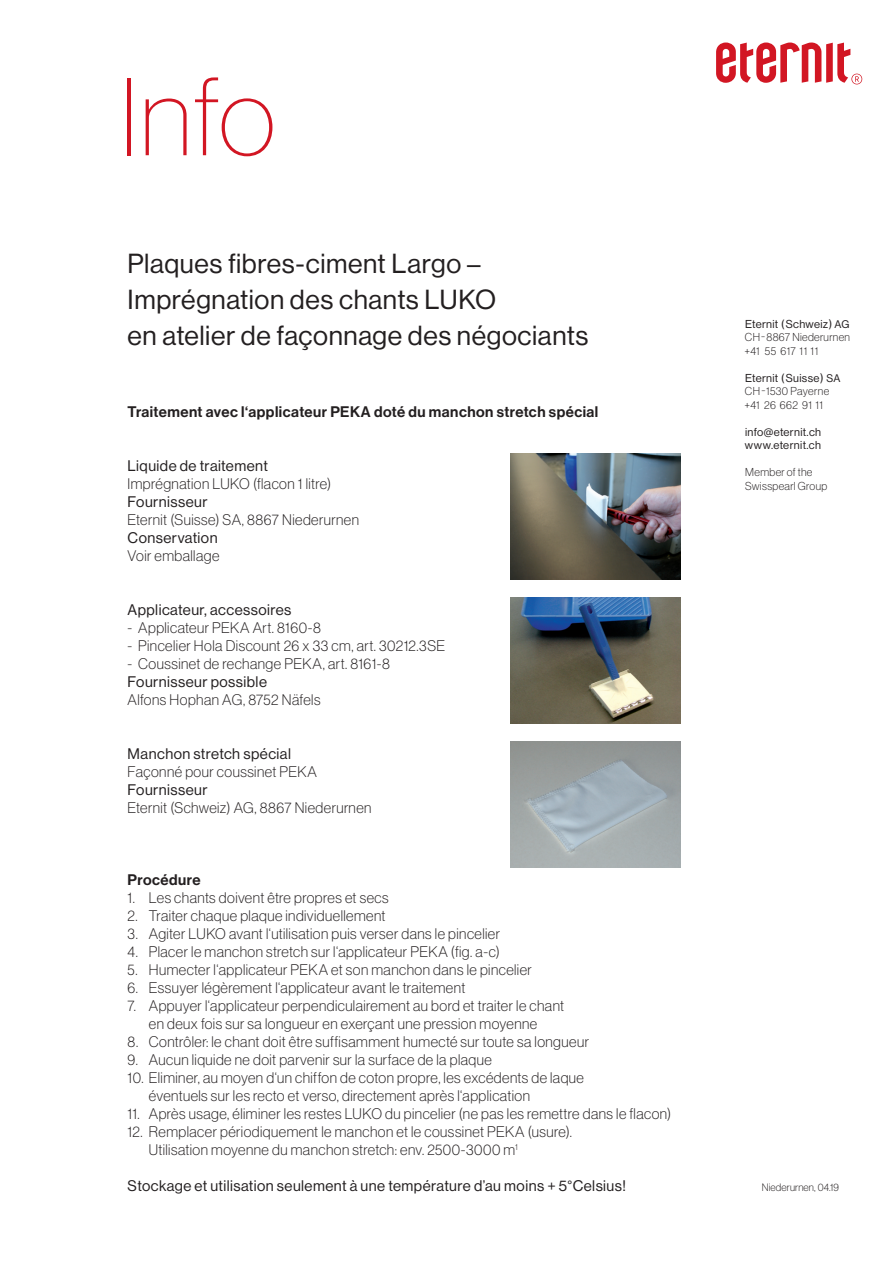
<style>
.page{position:relative;width:893px;height:1263px;background:#fff}
.page>*{position:absolute;margin:0;border:0;box-sizing:border-box;transform-origin:0 0}
.t1{font:108px "N Haas Grotesk DS Pro 25 Th";color:#d21623}
.t2{font:27px/36px "N Haas Grotesk DS Pro 55 Rg";letter-spacing:.02em;color:#231f20}
.t3{font:15px/18px "N Haas Grotesk DS Pro 35 X Lt";letter-spacing:.03em;color:#231f20}
.t4{font:15px "N Haas Grotesk DS Pro 55 Rg";letter-spacing:.03em;color:#231f20}
.t5{font:15px "N Haas Grotesk DS Pro 65 Md";letter-spacing:.03em;color:#231f20}
.t6{font:11.25px/13.5px "N Haas Grotesk DS Pro 35 X Lt";letter-spacing:.035em;color:#231f20}
.t7{font:11.25px/13.5px "N Haas Grotesk DS Pro 55 Rg";letter-spacing:.025em;color:#231f20}
.t8{font:10.5px "N Haas Grotesk DS Pro 35 X Lt";letter-spacing:.015em;color:#231f20}
.s1{font-size:11.7px}
.s2{font-size:10.8px}
</style>
<div class="page">
<svg style="left:716px;top:43px;width:146px;height:41px"></svg>
<img style="left:510px;top:453px;width:170px;height:126px">
<img style="left:510px;top:597px;width:170px;height:126px">
<img style="left:510px;top:741px;width:170px;height:126px">
<h1 class="t1" style="left:120px;top:57px;width:156px">Info</h1>
<h2 class="t2" style="left:128px;top:246px;width:462px">Plaques fibres-ciment Largo –<br>Imprégnation des chants LUKO<br>en atelier de façonnage des négociants</h2>
<p class="t5" style="left:128px;top:403px;width:472px">Traitement avec l‘applicateur PEKA doté du manchon stretch spécial</p>
<p class="t4" style="left:128px;top:457px;width:142px">Liquide de traitement</p>
<p class="t3" style="left:128px;top:475px;width:205px">Imprégnation LUKO (flacon 1 litre)</p>
<p class="t4" style="left:128px;top:493px;width:82px">Fournisseur</p>
<p class="t3" style="left:128px;top:511px;width:233px">Eternit (Suisse) SA, 8867 Niederurnen</p>
<p class="t4" style="left:128px;top:529px;width:92px">Conservation</p>
<p class="t3" style="left:128px;top:547px;width:93px">Voir emballage</p>
<p class="t4" style="left:128px;top:601px;width:165px">Applicateur, accessoires</p>
<p class="t3" style="left:128px;top:619px;width:195px">- Applicateur PEKA Art. 8160-8</p>
<p class="t3" style="left:128px;top:637px;width:319px">- Pincelier Hola Discount 26 x 33 cm, art. 30212.3SE</p>
<p class="t3" style="left:128px;top:655px;width:264px">- Coussinet de rechange PEKA, art. 8161-8</p>
<p class="t4" style="left:128px;top:673px;width:141px">Fournisseur possible</p>
<p class="t3" style="left:128px;top:691px;width:194px">Alfons Hophan AG, 8752 Näfels</p>
<p class="t4" style="left:128px;top:745px;width:165px">Manchon stretch spécial</p>
<p class="t3" style="left:128px;top:763px;width:191px">Façonné pour coussinet PEKA</p>
<p class="t4" style="left:128px;top:781px;width:82px">Fournisseur</p>
<p class="t3" style="left:128px;top:799px;width:245px">Eternit (Schweiz) AG, 8867 Niederurnen</p>
<p class="t5" style="left:128px;top:871px;width:75px">Procédure</p>
<p class="t3" style="left:128px;top:889px;width:263px">1. Les chants doivent être propres et secs</p>
<p class="t3" style="left:128px;top:907px;width:260px">2. Traiter chaque plaque individuellement</p>
<p class="t3" style="left:128px;top:925px;width:374px">3. Agiter LUKO avant l‘utilisation puis verser dans le pincelier</p>
<p class="t3" style="left:128px;top:943px;width:374px">4. Placer le manchon stretch sur l‘applicateur PEKA (fig. a-c)</p>
<p class="t3" style="left:128px;top:961px;width:406px">5. Humecter l‘applicateur PEKA et son manchon dans le pincelier</p>
<p class="t3" style="left:128px;top:979px;width:339px">6. Essuyer légèrement l‘applicateur avant le traitement</p>
<p class="t3" style="left:128px;top:997px;width:438px;text-align:center">7. Appuyer l‘applicateur perpendiculairement au bord et traiter le chant en deux fois sur sa longueur en exerçant une pression moyenne</p>
<p class="t3" style="left:128px;top:1033px;width:463px">8. Contrôler: le chant doit être suffisamment humecté sur toute sa longueur</p>
<p class="t3" style="left:128px;top:1051px;width:366px">9. Aucun liquide ne doit parvenir sur la surface de la plaque</p>
<p class="t3" style="left:149px;top:1069px;width:437px;text-indent:-21px">10. Eliminer, au moyen d‘un chiffon de coton propre, les excédents de laque éventuels sur les recto et verso, directement après l‘application</p>
<p class="t3" style="left:128px;top:1105px;width:545px">11. Après usage, éliminer les restes LUKO du pincelier (ne pas les remettre dans le flacon)</p>
<p class="t3" style="left:149px;top:1123px;width:424px;text-indent:-21px">12. Remplacer périodiquement le manchon et le coussinet PEKA (usure).<br>Utilisation moyenne du manchon stretch: env. 2500-3000 m<sup>1</sup></p>
<p class="t4" style="left:128px;top:1177px;width:500px">Stockage et utilisation seulement à une température d’au moins + 5°Celsius!</p>
<p class="t7" style="left:745px;top:317px;width:106px">Eternit (Schweiz<span class="s1">)</span> <span class="s2">AG</span></p>
<p class="t6" style="left:744px;top:330px;width:107px">CH-8867 Niederurnen +41 55 617 11 11</p>
<p class="t7" style="left:745px;top:371px;width:97px">Eternit (Suisse<span class="s1">)</span> <span class="s2">SA</span></p>
<p class="t6" style="left:744px;top:384px;width:86px">CH-1530 Payerne +41 26 662 91 11</p>
<p class="t7" style="left:745px;top:425px;width:78px">info<span class="s2">@</span>eternit.ch www.eternit.ch</p>
<p class="t6" style="left:745px;top:465px;width:84px">Member of the<br>Swisspearl Group</p>
<p class="t8" style="left:762px;top:1181px;width:79px">Niederurnen, 04.19</p>
</div>
